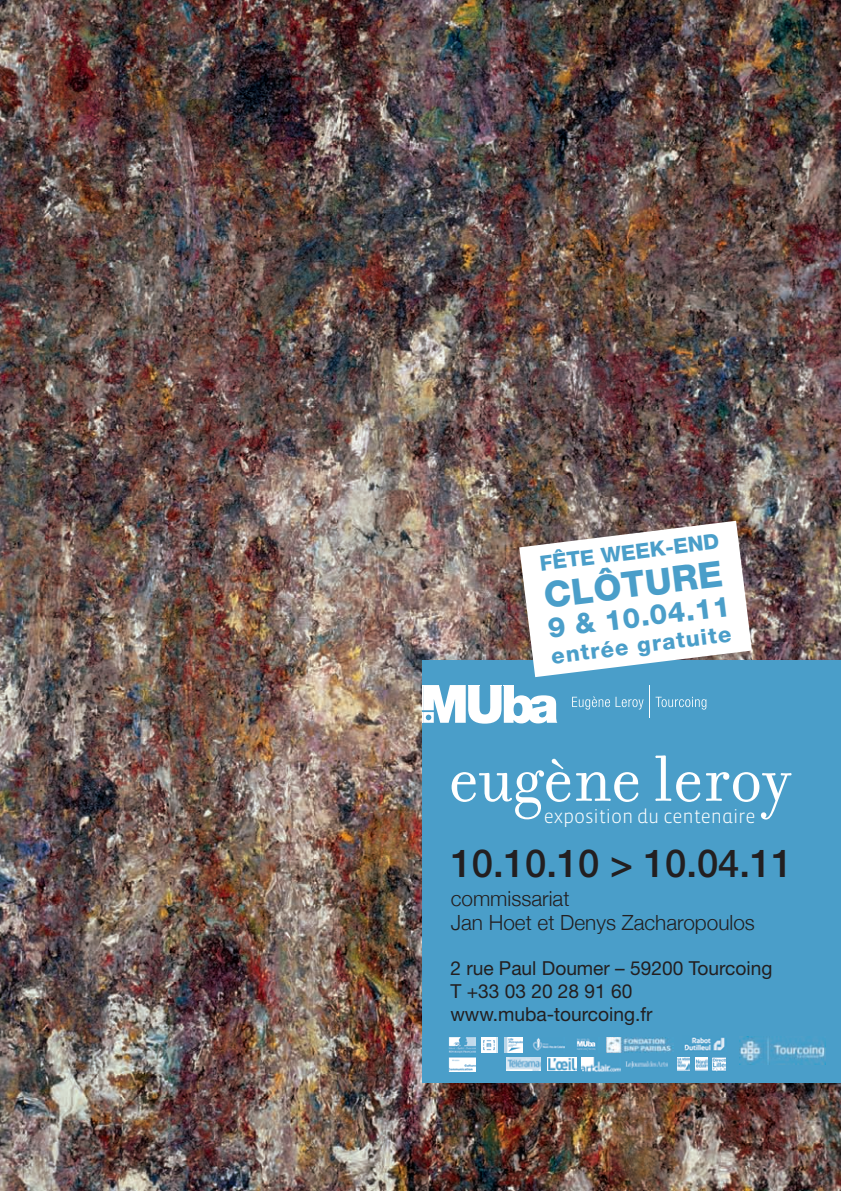
<style>
.page{position:relative;width:842px;height:1191px;background:#fff}
.page>*{position:absolute;margin:0;border:0;box-sizing:border-box;transform-origin:0 0}
.t1{font:70.2px "Filosofia";color:#fff}
.t2{font:500 38.6px "Helvetica Neue";color:#231f20}
.t3{font:800 36px "Helvetica Neue";color:#4a9ec9}
.t4{font:800 28px "Helvetica Neue";color:#4a9ec9}
.t5{font:800 22px "Helvetica Neue";color:#4a9ec9}
.t6{font:300 21px/24.8px "Helvetica Neue";color:#231f20}
.t7{font:800 21px "Helvetica Neue";color:#4a9ec9}
.t8{font:300 19.6px "Vista Sans Alt";letter-spacing:-.005em;color:#fff}
.t9{font:19.4px/23.2px "Helvetica Neue";color:#231f20}
</style>
<div class="page">
<img style="left:0;top:1px;width:840px;height:1190px">
<div style="left:422px;top:660px;width:418px;height:422px;background:#4a9ec9"></div>
<svg style="left:572px;top:696px;width:72px;height:13px"></svg>
<svg style="left:656px;top:697px;width:50px;height:12px"></svg>
<hr style="left:649px;top:686px;width:1px;height:31px;background:#fff">
<svg style="left:422px;top:686px;width:135px;height:37px"></svg>
<img style="left:740px;top:1036px;width:85px;height:28px">
<img style="left:448px;top:1037px;width:27px;height:34px">
<img style="left:505px;top:1037px;width:17px;height:15px">
<img style="left:607px;top:1037px;width:65px;height:15px">
<img style="left:547px;top:1058px;width:29px;height:12px">
<img style="left:625px;top:1061px;width:42px;height:7px">
<img style="left:581px;top:1058px;width:39px;height:13px">
<img style="left:577px;top:1038px;width:19px;height:13px">
<img style="left:507px;top:1058px;width:33px;height:12px">
<svg style="left:677px;top:1058px;width:30px;height:12px"></svg>
<img style="left:533px;top:1038px;width:31px;height:13px">
<img style="left:684px;top:1037px;width:41px;height:14px">
<img style="left:482px;top:1037px;width:15px;height:15px">
<img style="left:712px;top:1057px;width:13px;height:14px">
<svg style="left:519px;top:521px;width:233px;height:156px"></svg>
<p class="t7" style="left:538px;top:551px;width:182px;rotate:-7deg">FÊTE WEEK-END</p>
<h3 class="t3" style="left:541px;top:574px;width:181px;rotate:-7deg">CLÔTURE</h3>
<h3 class="t4" style="left:546px;top:611px;width:185px;rotate:-7deg">9 &amp; 10.04.11</h3>
<p class="t5" style="left:550px;top:643px;width:183px;rotate:-7deg">entrée gratuite</p>
<h1 class="t1" style="left:448px;top:740px;width:344px">eugène leroy</h1>
<p class="t8" style="left:544px;top:809px;width:213px">exposition du centenaire</p>
<h2 class="t2" style="left:451px;top:840px;width:344px">10.10.10 &gt; 10.04.11</h2>
<p class="t6" style="left:451px;top:885px;width:306px">commissariat<br>Jan Hoet et Denys Zacharopoulos</p>
<p class="t9" style="left:450px;top:955px;width:323px">2 rue Paul Doumer – 59200 Tourcoing<br>T +33 03 20 28 91 60 www.muba-tourcoing.fr</p>
</div>
